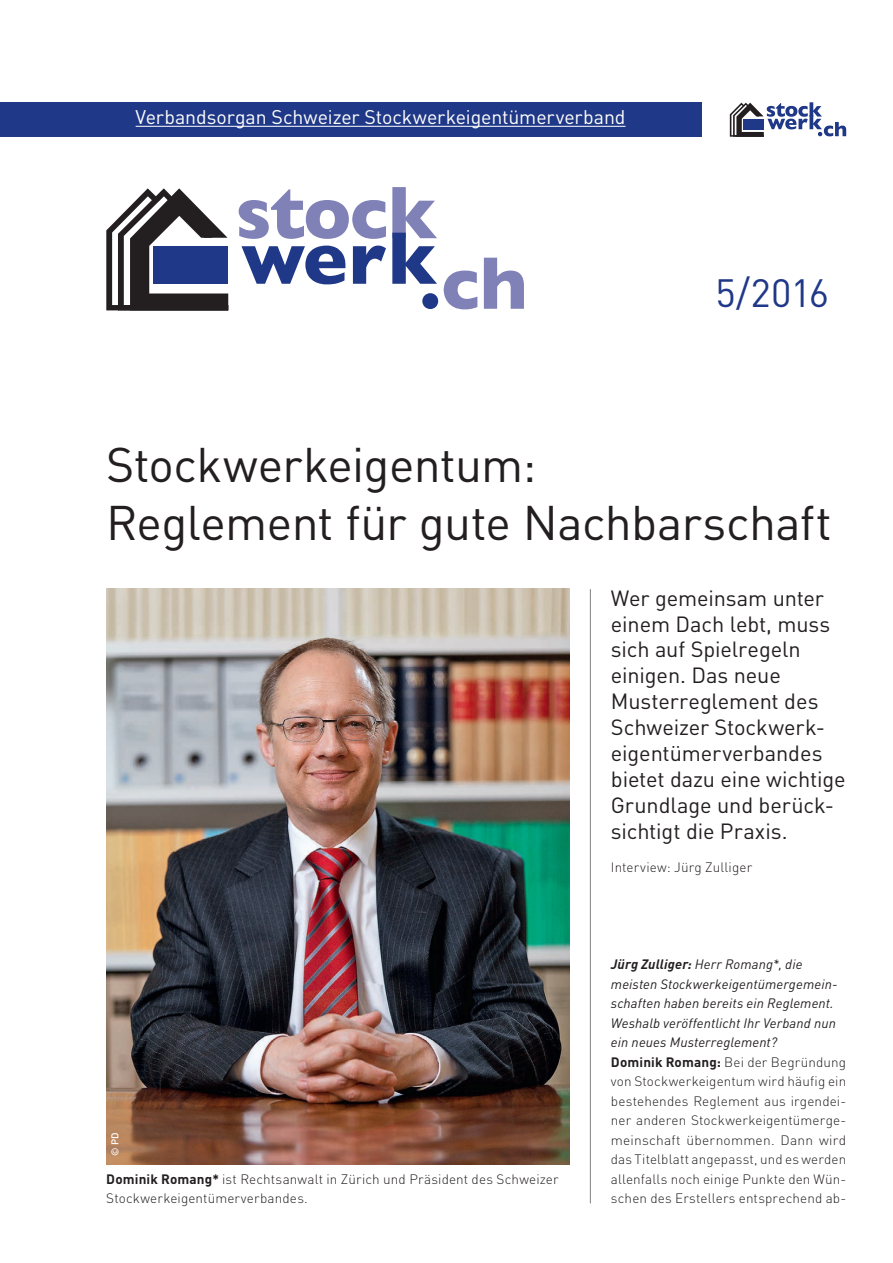
<style>
.page{position:relative;width:893px;height:1263px;background:#fff}
.page>*{position:absolute;margin:0;border:0;box-sizing:border-box;transform-origin:0 0}
.t1{font:48px/58.5px "DIN Pro";letter-spacing:-.015em;color:#231f20}
.t2{font:39px "DIN Pro";color:#1f3887}
.t3{font:21.75px/26px "DIN Pro";letter-spacing:-.005em;color:#231f20}
.t4{font:19.5px "DIN Pro";letter-spacing:-.005em;color:#fff}
.t5{font:300 13.5px/19.5px "DIN Pro";letter-spacing:.01em;color:#231f20}
.t6{font:500 9.75px "DIN Pro";color:#fff}
.s1{font-weight:700}
.s2{font-weight:700;font-style:italic}
.s3{font-weight:400;font-style:italic}
</style>
<div class="page">
<svg style="left:106px;top:188px;width:122px;height:122px"></svg>
<svg style="left:239px;top:189px;width:147px;height:50px"></svg>
<svg style="left:241px;top:246px;width:104px;height:38px"></svg>
<svg style="left:353px;top:246px;width:33px;height:38px"></svg>
<svg style="left:392px;top:187px;width:45px;height:97px"></svg>
<svg style="left:444px;top:258px;width:80px;height:51px"></svg>
<svg style="left:422px;top:293px;width:16px;height:16px"></svg>
<div style="left:0;top:102px;width:702px;height:34px;background:#1f3887"></div>
<hr style="left:136px;top:126px;width:489px;height:1px;background:#fff">
<svg style="left:730px;top:102px;width:116px;height:35px"></svg>
<hr style="left:590px;top:589px;width:1px;height:614px;background:#808285">
<img style="left:106px;top:589px;width:464px;height:576px">
<h3 class="t4" style="left:136px;top:101px;width:491px">Verbandsorgan Schweizer Stockwerkeigentümerverband</h3>
<h2 class="t2" style="left:715px;top:263px;width:115px">5/2016</h2>
<h1 class="t1" style="left:106px;top:431px;width:727px">Stockwerkeigentum:<br>Reglement für gute Nachbarschaft</h1>
<p class="t6" style="left:107px;top:1156px;width:25px;rotate:-90deg">© PD</p>
<p class="t5" style="left:106px;top:1168px;width:454px"><span class="s1">Dominik Romang*</span> ist Rechtsanwalt in Zürich und Präsident des Schweizer<br>Stockwerkeigentümerverbandes.</p>
<h3 class="t3" style="left:611px;top:583px;width:236px">Wer gemeinsam unter einem Dach lebt, muss sich auf Spielregeln einigen. Das neue<br>Musterreglement des<br>Schweizer Stockwerk&shy;eigentümerverbandes bietet dazu eine wichtige<br>Grundlage und berück&shy;sichtigt die Praxis.</h3>
<p class="t5" style="left:611px;top:856px;width:143px">Interview: Jürg Zulliger</p>
<p class="t5" style="left:611px;top:954px;width:237px"><span class="s2">Jürg Zulliger:</span> <span class="s3">Herr Romang*, die meisten Stockwerkeigentümergemein&shy;schaften haben bereits ein Reglement.<br>Weshalb veröffentlicht Ihr Verband nun ein neues Musterreglement?<br></span><span class="s1">Dominik Romang:</span> Bei der Begründung von Stockwerkeigentum wird häufig ein bestehendes Reglement aus irgendei&shy;ner anderen Stockwerkeigentümerge&shy;meinschaft übernommen. Dann wird das Titelblatt angepasst, und es werden allenfalls noch einige Punkte den Wün&shy;schen des Erstellers entsprechend ab-</p>
</div>
